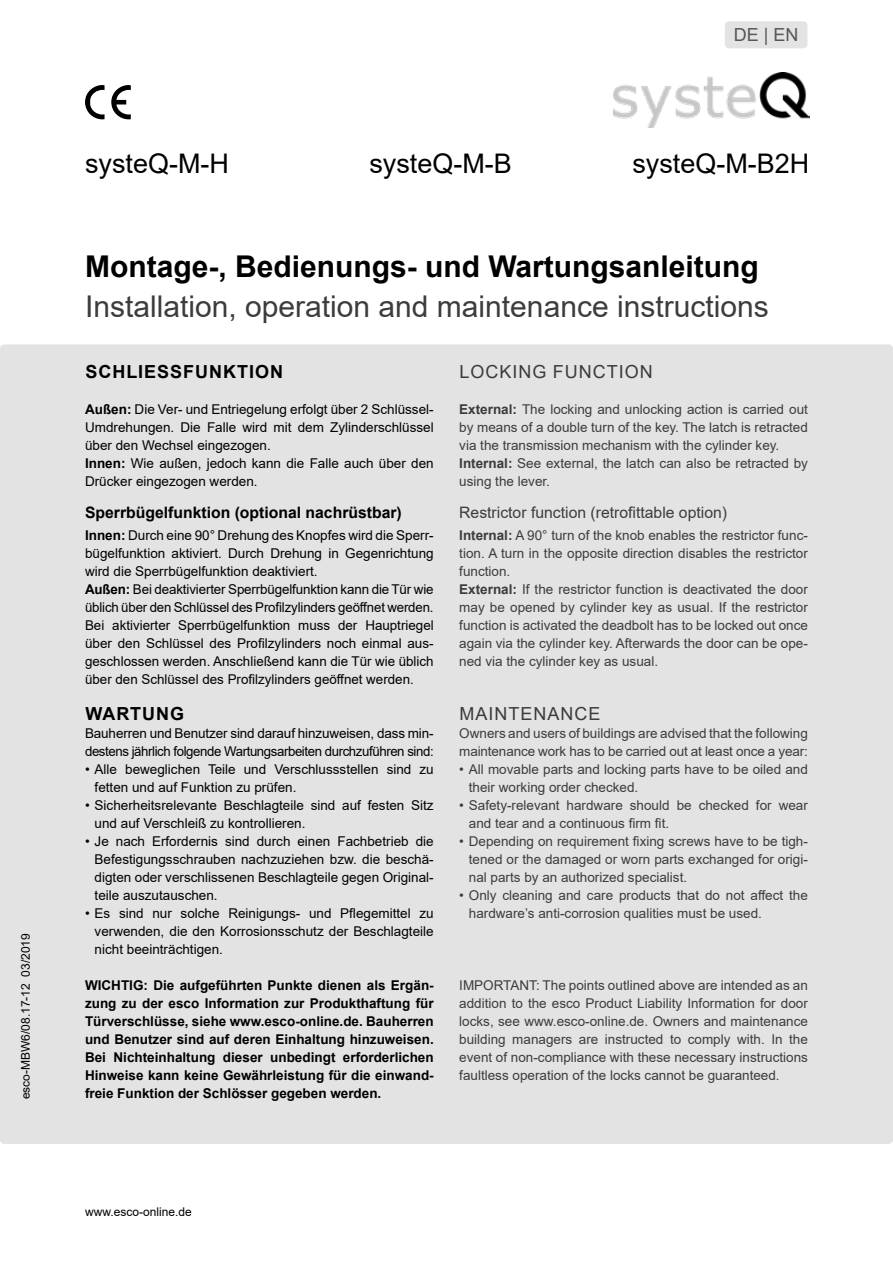
<style>
.page{position:relative;width:893px;height:1263px;background:#fff}
.page>*{position:absolute;margin:0;border:0;box-sizing:border-box;transform-origin:0 0}
.t1{font:30px "Arial";color:#3c3c3b}
.t2{font:700 30px "Arial";color:#000}
.t3{font:27px "Arial";color:#000}
.t4{font:18px "Arial";letter-spacing:.055em;color:#3c3c3b}
.t5{font:700 18px "Arial";letter-spacing:.055em;color:#000}
.t6{font:700 18px "Arial";color:#000}
.t7{font:18px "Arial";color:#575756}
.t8{font:700 15.75px "Arial";color:#000}
.t9{font:15.75px "Arial";color:#3c3c3b}
.t10{font:13.5px/18px "Arial";color:#3c3c3b}
.t11{font:13.5px/18px "Arial";color:#000}
.t12{font:700 13.5px/18px "Arial";color:#000;text-align:justify}
.t13{font:13.5px/18px "Arial";letter-spacing:-.03em;color:#000}
.t14{font:12px "Arial";color:#000}
.s1{font-weight:700}
</style>
<div class="page">
<img style="left:614px;top:72px;width:196px;height:56px">
<svg style="left:85px;top:85px;width:20px;height:34px"></svg>
<svg style="left:111px;top:85px;width:20px;height:34px"></svg>
<div style="left:0;top:344px;width:893px;height:800px;background:#e3e3e3;border-radius:4px"></div>
<div style="left:725px;top:21px;width:82px;height:27px;background:#e3e3e3;border-radius:4px"></div>
<p class="t14" style="left:18px;top:1099px;width:168px;rotate:-90deg">esco-MBW6/08.17-12 03/2019</p>
<p class="t14" style="left:18px;top:1143px;width:174px;rotate:-90deg">esco-MBW12/01.19-10 03/2019</p>
<h3 class="t7" style="left:734px;top:23px;width:66px">DE | EN</h3>
<h2 class="t3" style="left:85px;top:145px;width:145px">systeQ-M-H</h2>
<h2 class="t3" style="left:369px;top:145px;width:144px">systeQ-M-B</h2>
<h2 class="t3" style="left:632px;top:145px;width:179px">systeQ-M-B2H</h2>
<h1 class="t2" style="left:85px;top:245px;width:675px">Montage-, Bedienungs- und Wartungsanleitung</h1>
<h1 class="t1" style="left:85px;top:286px;width:685px">Installation, operation and maintenance instructions</h1>
<h3 class="t5" style="left:85px;top:359px;width:199px">SCHLIESSFUNKTION</h3>
<p class="t11" style="left:85px;top:400px;width:350px"><span class="s1">Außen:</span> Die Ver- und Entriegelung erfolgt über 2 Schlüssel-Umdrehungen. Die Falle wird mit dem Zylinderschlüssel über den Wechsel eingezogen.<br><span class="s1">Innen:</span> Wie außen, jedoch kann die Falle auch über den Drücker eingezogen werden.</p>
<p class="t8" style="left:85px;top:501px;width:318px">Sperrbügelfunktion (optional nachrüstbar)</p>
<p class="t11" style="left:85px;top:526px;width:350px"><span class="s1">Innen:</span> Durch eine 90° Drehung des Knopfes wird die Sperr&shy;bügelfunktion aktiviert. Durch Drehung in Gegenrichtung wird die Sperrbügelfunktion deaktiviert.<br><span class="s1">Außen:</span> Bei deaktivierter Sperrbügelfunktion kann die Tür wie üblich über den Schlüssel des Profilzylinders geöffnet werden.<br>Bei aktivierter Sperrbügelfunktion muss der Hauptriegel über den Schlüssel des Profilzylinders noch einmal aus&shy;geschlossen werden. Anschließend kann die Tür wie üblich über den Schlüssel des Profilzylinders geöffnet werden.</p>
<h3 class="t5" style="left:85px;top:701px;width:100px">WARTUNG</h3>
<p class="t13" style="left:85px;top:724px;width:350px">Bauherren und Benutzer sind darauf hinzuweisen, dass min&shy;destens jährlich folgende Wartungsarbeiten durchzuführen sind:</p>
<p class="t11" style="left:95px;top:760px;width:341px;text-indent:-10px">• Alle beweglichen Teile und Verschlussstellen sind zu fetten und auf Funktion zu prüfen.</p>
<p class="t11" style="left:95px;top:796px;width:341px;text-indent:-10px">• Sicherheitsrelevante Beschlagteile sind auf festen Sitz und auf Verschleiß zu kontrollieren.</p>
<p class="t11" style="left:95px;top:832px;width:341px;text-align:justify;text-indent:-10px">• Je nach Erfordernis sind durch einen Fachbetrieb die Befestigungsschrauben nachzuziehen bzw. die beschä&shy;digten oder verschlissenen Beschlagteile gegen Original&shy;teile auszutauschen.</p>
<p class="t11" style="left:95px;top:904px;width:341px;text-align:justify;text-indent:-10px">• Es sind nur solche Reinigungs- und Pflegemittel zu verwenden, die den Korrosionsschutz der Beschlagteile nicht beeinträchtigen.</p>
<p class="t12" style="left:85px;top:976px;width:350px">WICHTIG: Die aufgeführten Punkte dienen als Ergän&shy;zung zu der esco Information zur Produkthaftung für Türverschlüsse, siehe www.esco-online.de. Bauherren und Benutzer sind auf deren Einhaltung hinzuweisen.<br>Bei Nichteinhaltung dieser unbedingt erforderlichen Hinweise kann keine Gewährleistung für die einwand&shy;freie Funktion der Schlösser gegeben werden.</p>
<h3 class="t6" style="left:419px;top:884px;width:169px;rotate:-90deg">noch nicht lieferbar</h3>
<h3 class="t4" style="left:460px;top:359px;width:195px">LOCKING FUNCTION</h3>
<p class="t10" style="left:459px;top:400px;width:350px"><span class="s1">External:</span> The locking and unlocking action is carried out by means of a double turn of the key. The latch is retracted via the transmission mechanism with the cylinder key.<br><span class="s1">Internal:</span> See external, the latch can also be retracted by using the lever.</p>
<p class="t9" style="left:459px;top:501px;width:269px">Restrictor function (retrofittable option)</p>
<p class="t10" style="left:459px;top:526px;width:350px"><span class="s1">Internal:</span> A 90° turn of the knob enables the restrictor func&shy;tion. A turn in the opposite direction disables the restrictor function.<br><span class="s1">External:</span> If the restrictor function is deactivated the door may be opened by cylinder key as usual. If the restrictor function is activated the deadbolt has to be locked out once again via the cylinder key. Afterwards the door can be ope&shy;ned via the cylinder key as usual.</p>
<h3 class="t4" style="left:460px;top:701px;width:142px">MAINTENANCE</h3>
<p class="t10" style="left:459px;top:724px;width:350px">Owners and users of buildings are advised that the following maintenance work has to be carried out at least once a year:</p>
<p class="t10" style="left:469px;top:760px;width:341px;text-indent:-10px">• All movable parts and locking parts have to be oiled and their working order checked.</p>
<p class="t10" style="left:469px;top:796px;width:341px;text-indent:-10px">• Safety-relevant hardware should be checked for wear and tear and a continuous firm fit.</p>
<p class="t10" style="left:469px;top:832px;width:341px;text-align:justify;text-indent:-10px">• Depending on requirement fixing screws have to be tigh&shy;tened or the damaged or worn parts exchanged for origi&shy;nal parts by an authorized specialist.</p>
<p class="t10" style="left:469px;top:886px;width:341px;text-indent:-10px">• Only cleaning and care products that do not affect the hardware’s anti-corrosion qualities must be used.</p>
<p class="t10" style="left:459px;top:976px;width:350px;text-align:justify">IMPORTANT: The points outlined above are intended as an addition to the esco Product Liability Information for door locks, see www.esco-online.de. Owners and maintenance building managers are instructed to comply with. In the event of non-compliance with these necessary instructions faultless operation of the locks cannot be guaranteed.</p>
<p class="t14" style="left:85px;top:1204px;width:108px">www.esco-online.de</p>
</div>
